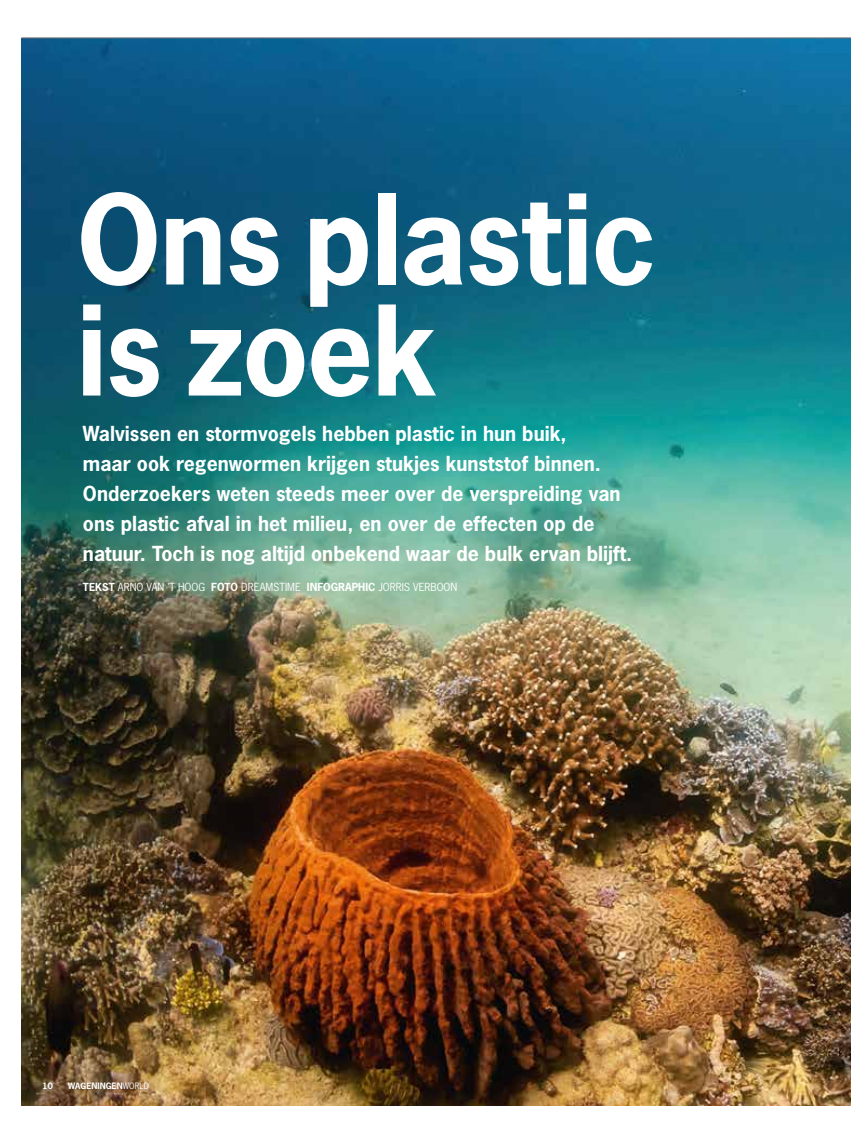
<style>
.page{position:relative;width:851px;height:1127px;background:#fff}
.page>*{position:absolute;margin:0;border:0;box-sizing:border-box;transform-origin:0 0}
.t1{font:700 117px/111px "News Gothic Std";letter-spacing:-.01em;color:#fff}
.t2{font:700 19.5px/30px "News Gothic Std";color:#fff}
.t3{font:10.5px "News Gothic Std";color:#fff}
.t4{font:700 8.25px "News Gothic Std";letter-spacing:.01em;color:#fff}
.s1{font-weight:700}
.s2{font-weight:400}
</style>
<div class="page">
<img style="left:21px;top:39px;width:829px;height:1067px">
<svg style="left:21px;top:37px;width:829px;height:2px;background:#6e8998"></svg>
<h1 class="t1" style="left:77px;top:183px;width:581px">Ons plastic is zoek</h1>
<p class="t2" style="left:83px;top:418px;width:550px">Walvissen en stormvogels hebben plastic in hun buik,<br>maar ook regenwormen krijgen stukjes kunststof binnen.<br>Onderzoekers weten steeds meer over de verspreiding van ons plastic afval in het milieu, en over de effecten op de natuur. Toch is nog altijd onbekend waar de bulk ervan blijft.</p>
<p class="t3" style="left:83px;top:580px;width:376px"><span class="s1">TEKST</span> ARNO VAN ’T HOOG <span class="s1">FOTO</span> DREAMSTIME <span class="s1">INFOGRAPHIC</span> JORRIS VERBOON</p>
<p class="t4" style="left:43px;top:1080px;width:12px">10</p>
<p class="t4" style="left:68px;top:1080px;width:82px">WAGENINGEN<span class="s2">WORLD</span></p>
</div>
